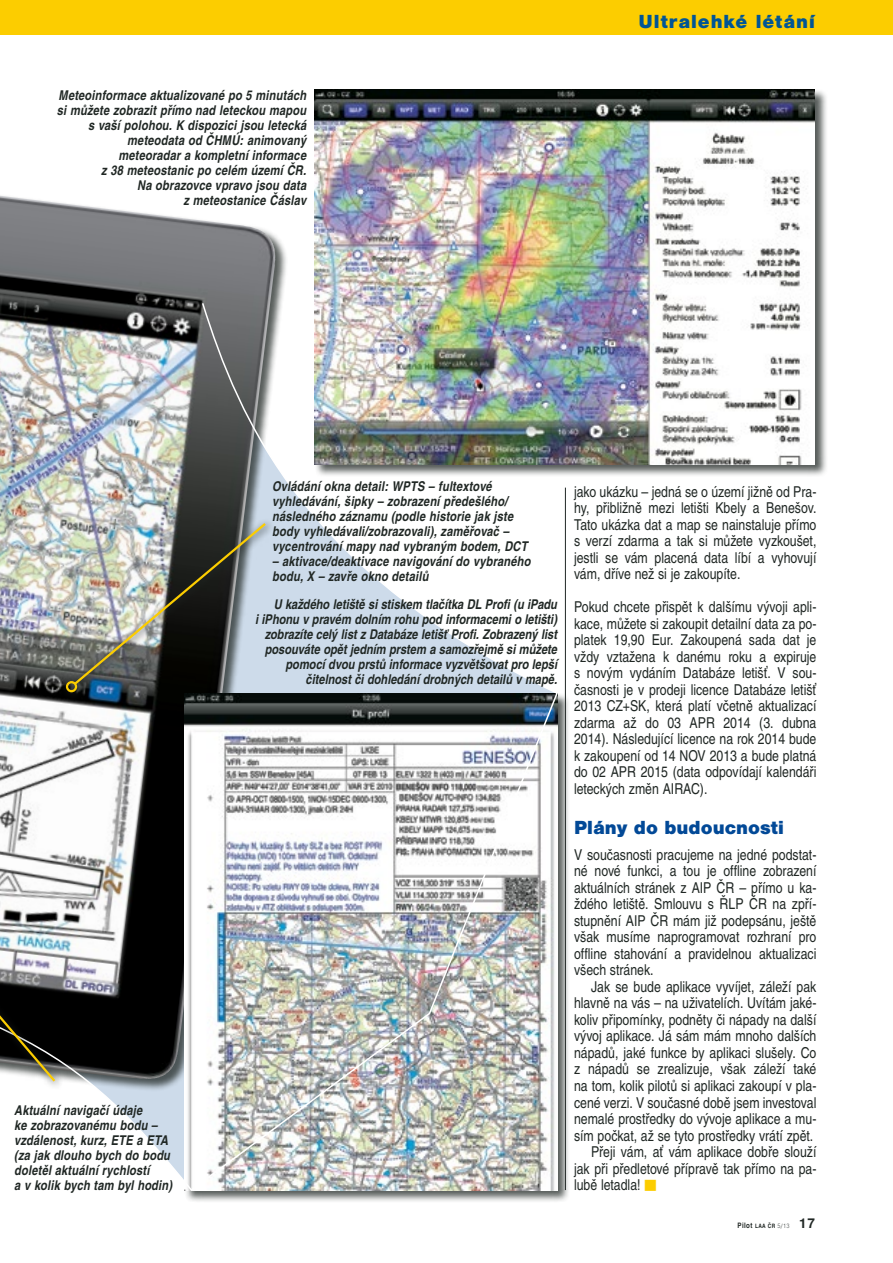
<style>
.page{position:relative;width:893px;height:1263px;background:#fff}
.page>*{position:absolute;margin:0;border:0;box-sizing:border-box;transform-origin:0 0}
.t1{font:900 18px "Nimbus San L";color:#024997}
.t2{font:900 18px "Nimbus San L";letter-spacing:.05em;color:#005595}
.t3{font:15px/16.5px "Nimbus San Con L";color:#202724;text-align:justify}
.t4{font:italic 700 13.5px/15px "Nimbus San Con L";letter-spacing:.015em;color:#202724}
.t5{font:700 13.5px "Nimbus San L";color:#202724}
.t6{font:700 7.5px "Nimbus San Con L";letter-spacing:.05em;color:#202724}
.s1{color:#fccd00}
.s2{font-size:6px}
.s3{font-weight:300;font-size:6px}
</style>
<div class="page">
<hr style="left:565px;top:488px;width:1px;height:702px;background:#202724">
<div style="left:0;top:152px;width:288px;height:939px;background:#202724;opacity:.75"></div>
<div style="left:184px;top:693px;width:386px;height:509px;background:#202724;opacity:.75"></div>
<div style="left:314px;top:88px;width:514px;height:389px;background:#202724;opacity:.75"></div>
<img style="left:315px;top:89px;width:500px;height:375px">
<img style="left:0;top:301px;width:559px;height:891px">
<img style="left:60px;top:517px;width:215px;height:185px">
<img style="left:72px;top:521px;width:196px;height:166px">
<div style="left:66px;top:681px;width:11px;height:11px;border:2px solid #fccd00;border-radius:50%"></div>
<svg style="left:0;top:958px;width:64px;height:132px"></svg>
<svg style="left:0;top:969px;width:58px;height:115px;background:#44433d"></svg>
<div style="left:0;top:0;width:893px;height:34px;background:#fccd00"></div>
<p class="t4" style="left:57px;top:88px;width:251px;text-align:right">Meteoinformace aktualizované po 5 minutách si můžete zobrazit přímo nad leteckou mapou s vaší polohou. K dispozici jsou letecká meteodata od ČHMÚ: animovaný<br>meteoradar a kompletní informace<br>z 38 meteostanic po celém území ČR.<br>Na obrazovce vpravo jsou data<br>z meteostanice Čáslav</p>
<p class="t2" style="left:639px;top:11px;width:178px">Ultralehké létání</p>
<p class="t4" style="left:14px;top:1103px;width:159px">Aktuální navigačí údaje<br>ke zobrazovanému bodu – vzdálenost, kurz, ETE a ETA (za jak dlouho bych do bodu doletěl aktuální rychlostí<br>a v kolik bych tam byl hodin)</p>
<p class="t4" style="left:272px;top:479px;width:257px">Ovládání okna detail: WPTS – fultextové vyhledávání, šipky – zobrazení předešlého/ následného záznamu (podle historie jak jste body vyhledávali/zobrazovali), zaměřovač – vycentrování mapy nad vybraným bodem, DCT</p>
<p class="t4" style="left:272px;top:554px;width:260px">– aktivace/deaktivace navigování do vybraného bodu, X – zavře okno detailů</p>
<p class="t4" style="left:255px;top:596px;width:303px;text-align:right">U každého letiště si stiskem tlačítka DL Profi (u iPadu<br>i iPhonu v pravém dolním rohu pod informacemi o letišti) zobrazíte celý list z Databáze letišť Profi. Zobrazený list posouváte opět jedním prstem a samozřejmě si můžete pomocí dvou prstů informace vyzvětšovat pro lepší čitelnost či dohledání drobných detailů v mapě.</p>
<p class="t3" style="left:574px;top:484px;width:244px">jako ukázku – jedná se o území jižně od Pra&shy;hy, přibližně mezi letišti Kbely a Benešov.<br>Tato ukázka dat a map se nainstaluje přímo s verzí zdarma a tak si můžete vyzkoušet, jestli se vám placená data líbí a vyhovují vám, dříve než si je zakoupíte.</p>
<p class="t3" style="left:574px;top:599px;width:244px">Pokud chcete přispět k dalšímu vývoji apli&shy;kace, můžete si zakoupit detailní data za po&shy;platek 19,90 Eur. Zakoupená sada dat je vždy vztažena k danému roku a expiruje s novým vydáním Databáze letišť. V sou&shy;časnosti je v prodeji licence Databáze letišť 2013 CZ+SK, která platí včetně aktualizací zdarma až do 03 APR 2014 (3. dubna 2014). Následující licence na rok 2014 bude k zakoupení od 14 NOV 2013 a bude platná do 02 APR 2015 (data odpovídají kalendáři leteckých změn AIRAC).</p>
<p class="t1" style="left:574px;top:816px;width:211px">Plány do budoucnosti</p>
<p class="t3" style="left:574px;top:847px;width:244px">V současnosti pracujeme na jedné podstat&shy;né nové funkci, a tou je offline zobrazení aktuálních stránek z AIP ČR – přímo u ka&shy;ždého letiště. Smlouvu s ŘLP ČR na zpří&shy;stupnění AIP ČR mám již podepsánu, ještě však musíme naprogramovat rozhraní pro offline stahování a pravidelnou aktualizaci všech stránek.</p>
<p class="t3" style="left:591px;top:979px;width:227px">Jak se bude aplikace vyvíjet, záleží pak</p>
<p class="t3" style="left:574px;top:995px;width:244px">hlavně na vás – na uživatelích. Uvítám jaké-</p>
<p class="t3" style="left:574px;top:1012px;width:244px">koliv připomínky, podněty či nápady na další</p>
<p class="t3" style="left:574px;top:1028px;width:244px">vývoj aplikace. Já sám mám mnoho dalších</p>
<p class="t3" style="left:574px;top:1045px;width:244px">nápadů, jaké funkce by aplikaci slušely. Co</p>
<p class="t3" style="left:574px;top:1061px;width:244px">z nápadů se zrealizuje, však záleží také</p>
<p class="t3" style="left:574px;top:1078px;width:244px">na tom, kolik pilotů si aplikaci zakoupí v pla-</p>
<p class="t3" style="left:574px;top:1094px;width:244px">cené verzi. V současné době jsem investoval</p>
<p class="t3" style="left:574px;top:1111px;width:244px">nemalé prostředky do vývoje aplikace a mu-</p>
<p class="t3" style="left:574px;top:1127px;width:241px">sím počkat, až se tyto prostředky vrátí zpět.</p>
<p class="t3" style="left:591px;top:1144px;width:227px">Přeji vám, ať vám aplikace dobře slouží</p>
<p class="t3" style="left:574px;top:1160px;width:244px">jak při předletové přípravě tak přímo na pa-</p>
<p class="t3" style="left:574px;top:1177px;width:84px">lubě letadla! <span class="s1">■</span></p>
<p class="t6" style="left:738px;top:1220px;width:54px">Pilot <span class="s2">LAA ČR</span> <span class="s3">5/13</span></p>
<p class="t5" style="left:799px;top:1215px;width:17px">17</p>
</div>
